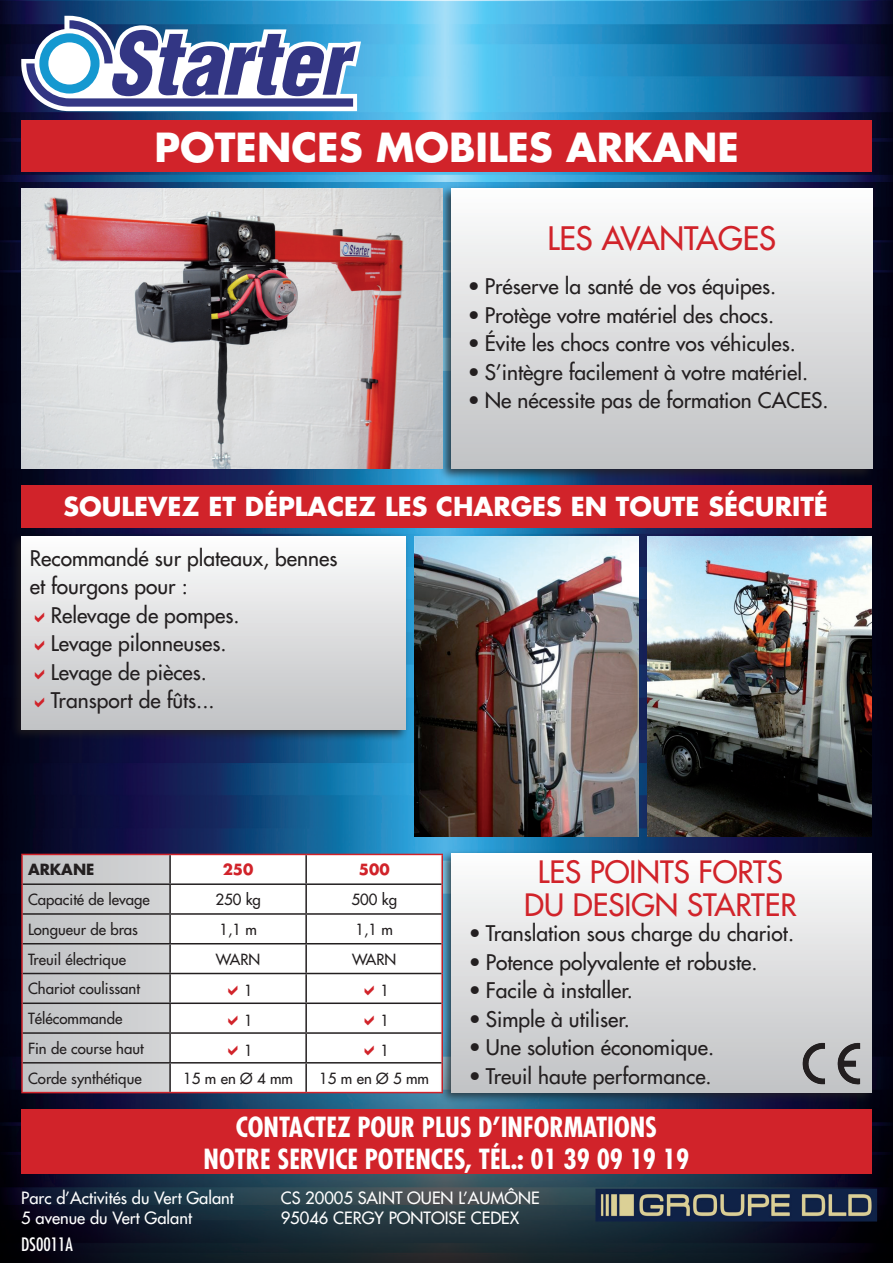
<style>
.page{position:relative;width:893px;height:1263px;background:#fff}
.page>*{position:absolute;margin:0;border:0;box-sizing:border-box;transform-origin:0 0}
.t1{font:700 39px "Futura";color:#fff}
.t2{font:31.5px "Futura";color:#d1232a}
.t3{font:30px/33px "Futura";color:#d1232a;text-align:center}
.t4{font:700 condensed 27px/32.4px "Futura";color:#fff;text-align:center}
.t5{font:700 25.5px "Futura";color:#fff}
.t6{font:21px "Futura";color:#231f20}
.t7{font:condensed 18px "Futura";color:#fff}
.t8{font:16.5px/19.8px "Futura";color:#fff}
.t9{font:15px "Futura";color:#231f20}
.t10{font:700 15px "Futura";color:#231f20}
.t11{font:700 15px "Futura";color:#d1232a}
</style>
<div class="page">
<img style="left:0;top:0;width:893px;height:1263px">
<svg style="left:21px;top:16px;width:340px;height:95px"></svg>
<div style="left:439px;top:184px;width:436px;height:297px;background:#231f20;opacity:.75"></div>
<div style="left:452px;top:188px;width:420px;height:281px;background:linear-gradient(to bottom,#fcfdfd,#bfc1c3)"></div>
<img style="left:21px;top:188px;width:421px;height:281px">
<div style="left:21px;top:1110px;width:851px;height:64px;background:#d1232a"></div>
<div style="left:21px;top:120px;width:851px;height:51px;background:#d1232a"></div>
<svg style="left:23px;top:855px;width:146px;height:237px;background:#c9cacb"></svg>
<svg style="left:171px;top:855px;width:268px;height:237px"></svg>
<hr style="left:21px;top:854px;width:149px;height:1px;background:#d1232a">
<hr style="left:21px;top:855px;width:2px;height:29px;background:#d1232a">
<hr style="left:170px;top:854px;width:136px;height:1px;background:#d1232a">
<hr style="left:306px;top:854px;width:137px;height:1px;background:#d1232a">
<hr style="left:21px;top:884px;width:2px;height:30px;background:#d1232a">
<hr style="left:21px;top:914px;width:2px;height:30px;background:#d1232a">
<hr style="left:21px;top:944px;width:2px;height:29px;background:#d1232a">
<hr style="left:21px;top:973px;width:2px;height:30px;background:#d1232a">
<hr style="left:21px;top:1003px;width:2px;height:30px;background:#d1232a">
<hr style="left:21px;top:1033px;width:2px;height:30px;background:#d1232a">
<hr style="left:21px;top:1063px;width:2px;height:29px;background:#d1232a">
<hr style="left:21px;top:1092px;width:149px;height:1px;background:#d1232a">
<hr style="left:170px;top:1092px;width:136px;height:1px;background:#d1232a">
<hr style="left:306px;top:1092px;width:137px;height:1px;background:#d1232a">
<hr style="left:169px;top:855px;width:2px;height:28px;background:#231f20">
<hr style="left:305px;top:855px;width:2px;height:28px;background:#231f20">
<hr style="left:23px;top:883px;width:147px;height:2px;background:#231f20">
<hr style="left:170px;top:883px;width:136px;height:2px;background:#231f20">
<hr style="left:169px;top:885px;width:2px;height:28px;background:#231f20">
<hr style="left:306px;top:883px;width:135px;height:2px;background:#231f20">
<hr style="left:305px;top:885px;width:2px;height:28px;background:#231f20">
<hr style="left:23px;top:913px;width:147px;height:2px;background:#231f20">
<hr style="left:170px;top:913px;width:136px;height:2px;background:#231f20">
<hr style="left:169px;top:915px;width:2px;height:28px;background:#231f20">
<hr style="left:306px;top:913px;width:135px;height:2px;background:#231f20">
<hr style="left:305px;top:915px;width:2px;height:28px;background:#231f20">
<hr style="left:23px;top:943px;width:147px;height:1px;background:#231f20">
<hr style="left:170px;top:943px;width:136px;height:1px;background:#231f20">
<hr style="left:169px;top:944px;width:2px;height:29px;background:#231f20">
<hr style="left:306px;top:943px;width:135px;height:1px;background:#231f20">
<hr style="left:305px;top:944px;width:2px;height:29px;background:#231f20">
<hr style="left:23px;top:973px;width:147px;height:1px;background:#231f20">
<hr style="left:170px;top:973px;width:136px;height:1px;background:#231f20">
<hr style="left:169px;top:974px;width:2px;height:28px;background:#231f20">
<hr style="left:306px;top:973px;width:135px;height:1px;background:#231f20">
<hr style="left:305px;top:974px;width:2px;height:28px;background:#231f20">
<hr style="left:23px;top:1002px;width:147px;height:2px;background:#231f20">
<hr style="left:170px;top:1002px;width:136px;height:2px;background:#231f20">
<hr style="left:169px;top:1004px;width:2px;height:28px;background:#231f20">
<hr style="left:306px;top:1002px;width:135px;height:2px;background:#231f20">
<hr style="left:305px;top:1004px;width:2px;height:28px;background:#231f20">
<hr style="left:23px;top:1032px;width:147px;height:2px;background:#231f20">
<hr style="left:170px;top:1032px;width:136px;height:2px;background:#231f20">
<hr style="left:169px;top:1034px;width:2px;height:28px;background:#231f20">
<hr style="left:306px;top:1032px;width:135px;height:2px;background:#231f20">
<hr style="left:305px;top:1034px;width:2px;height:28px;background:#231f20">
<hr style="left:23px;top:1062px;width:147px;height:1px;background:#231f20">
<hr style="left:170px;top:1062px;width:136px;height:1px;background:#231f20">
<hr style="left:169px;top:1063px;width:2px;height:29px;background:#231f20">
<hr style="left:306px;top:1062px;width:135px;height:1px;background:#231f20">
<hr style="left:305px;top:1063px;width:2px;height:29px;background:#231f20">
<div style="left:439px;top:849px;width:436px;height:256px;background:#231f20;opacity:.75"></div>
<div style="left:452px;top:854px;width:420px;height:238px;background:linear-gradient(to bottom,#fcfdfc,#c0c1c4)"></div>
<div style="left:21px;top:485px;width:851px;height:42px;background:#d1232a"></div>
<div style="left:9px;top:532px;width:400px;height:210px;background:#231f20;opacity:.75"></div>
<div style="left:21px;top:537px;width:384px;height:193px;background:linear-gradient(to bottom,#fcfcfc,#bfc1c3)"></div>
<img style="left:414px;top:537px;width:225px;height:299px">
<img style="left:647px;top:537px;width:225px;height:299px">
<img style="left:778px;top:1024px;width:99px;height:74px">
<svg style="left:229px;top:986px;width:9px;height:10px"></svg>
<svg style="left:365px;top:986px;width:9px;height:10px"></svg>
<svg style="left:229px;top:1015px;width:9px;height:10px"></svg>
<svg style="left:365px;top:1015px;width:9px;height:10px"></svg>
<svg style="left:229px;top:1045px;width:9px;height:10px"></svg>
<svg style="left:365px;top:1045px;width:9px;height:10px"></svg>
<svg style="left:35px;top:612px;width:9px;height:10px"></svg>
<svg style="left:35px;top:641px;width:9px;height:10px"></svg>
<svg style="left:35px;top:669px;width:9px;height:10px"></svg>
<svg style="left:35px;top:698px;width:9px;height:10px"></svg>
<h1 class="t1" style="left:154px;top:121px;width:586px">POTENCES MOBILES ARKANE</h1>
<h2 class="t2" style="left:547px;top:219px;width:230px">LEs avantages</h2>
<p class="t6" style="left:468px;top:273px;width:310px">• Préserve la santé de vos équipes.</p>
<p class="t6" style="left:468px;top:302px;width:308px">• Protège votre matériel des chocs.</p>
<p class="t6" style="left:468px;top:330px;width:330px">• Évite les chocs contre vos véhicules.</p>
<p class="t6" style="left:468px;top:359px;width:342px">• S’intègre facilement à votre matériel.</p>
<p class="t6" style="left:468px;top:387px;width:362px">• Ne nécessite pas de formation CACES.</p>
<p class="t5" style="left:63px;top:489px;width:766px">SOULEVEZ ET DÉPLACEZ LES CHARGES EN TOUTE SÉCURITÉ</p>
<p class="t6" style="left:30px;top:545px;width:309px">Recommandé sur plateaux, bennes</p>
<p class="t6" style="left:30px;top:574px;width:159px">et fourgons pour :</p>
<p class="t6" style="left:51px;top:602px;width:190px">Relevage de pompes.</p>
<p class="t6" style="left:51px;top:630px;width:177px">Levage pilonneuses.</p>
<p class="t6" style="left:51px;top:659px;width:158px">Levage de pièces.</p>
<p class="t6" style="left:51px;top:687px;width:165px">Transport de fûts...</p>
<p class="t10" style="left:28px;top:860px;width:12px">ARKANE</p>
<p class="t11" style="left:223px;top:860px;width:32px">250</p>
<p class="t11" style="left:359px;top:860px;width:32px">500</p>
<p class="t9" style="left:28px;top:890px;width:123px">Capacité de levage</p>
<p class="t9" style="left:215px;top:890px;width:47px">250 kg</p>
<p class="t9" style="left:351px;top:890px;width:47px">500 kg</p>
<p class="t9" style="left:28px;top:920px;width:112px">Longueur de bras</p>
<p class="t9" style="left:219px;top:920px;width:39px">1,1 m</p>
<p class="t9" style="left:355px;top:920px;width:39px">1,1 m</p>
<p class="t9" style="left:28px;top:949px;width:99px">Treuil électrique</p>
<p class="t9" style="left:216px;top:949px;width:44px">WARN</p>
<p class="t9" style="left:352px;top:949px;width:44px">WARN</p>
<p class="t9" style="left:28px;top:979px;width:114px">Chariot coulissant</p>
<p class="t9" style="left:244px;top:981px;width:10px">1</p>
<p class="t9" style="left:380px;top:981px;width:10px">1</p>
<p class="t9" style="left:28px;top:1009px;width:96px">Télécommande</p>
<p class="t9" style="left:244px;top:1011px;width:10px">1</p>
<p class="t9" style="left:380px;top:1011px;width:10px">1</p>
<p class="t9" style="left:28px;top:1039px;width:117px">Fin de course haut</p>
<p class="t9" style="left:244px;top:1041px;width:10px">1</p>
<p class="t9" style="left:380px;top:1041px;width:10px">1</p>
<p class="t9" style="left:28px;top:1069px;width:115px">Corde synthétique</p>
<p class="t9" style="left:183px;top:1069px;width:111px">15 m en Ø 4 mm</p>
<p class="t9" style="left:319px;top:1069px;width:111px">15 m en Ø 5 mm</p>
<h3 class="t3" style="left:524px;top:855px;width:260px">les poi nts forts du design starter</h3>
<p class="t6" style="left:469px;top:920px;width:327px">• Translation sous charge du chariot.</p>
<p class="t6" style="left:469px;top:949px;width:290px">• Potence polyvalente et robuste.</p>
<p class="t6" style="left:469px;top:977px;width:165px">• Facile à installer.</p>
<p class="t6" style="left:469px;top:1006px;width:162px">• Simple à utiliser.</p>
<p class="t6" style="left:469px;top:1034px;width:247px">• Une solution économique.</p>
<p class="t6" style="left:469px;top:1063px;width:244px">• Treuil haute performance.</p>
<p class="t4" style="left:204px;top:1110px;width:487px">CONTACTEZ POUR PLUS D’INFORMATIONS<br>NOTRE SERVICE POTENCES, TÉL.: 01 39 09 19 19</p>
<p class="t8" style="left:21px;top:1188px;width:214px">Parc d’Activités du Vert Galant<br>5 avenue du Vert Galant</p>
<p class="t8" style="left:281px;top:1188px;width:261px">CS 20005 SAINT OUEN L’AUMÔNE<br>95046 CERGY PONTOISE CEDEX</p>
<p class="t7" style="left:21px;top:1233px;width:53px">DS0011A</p>
</div>
